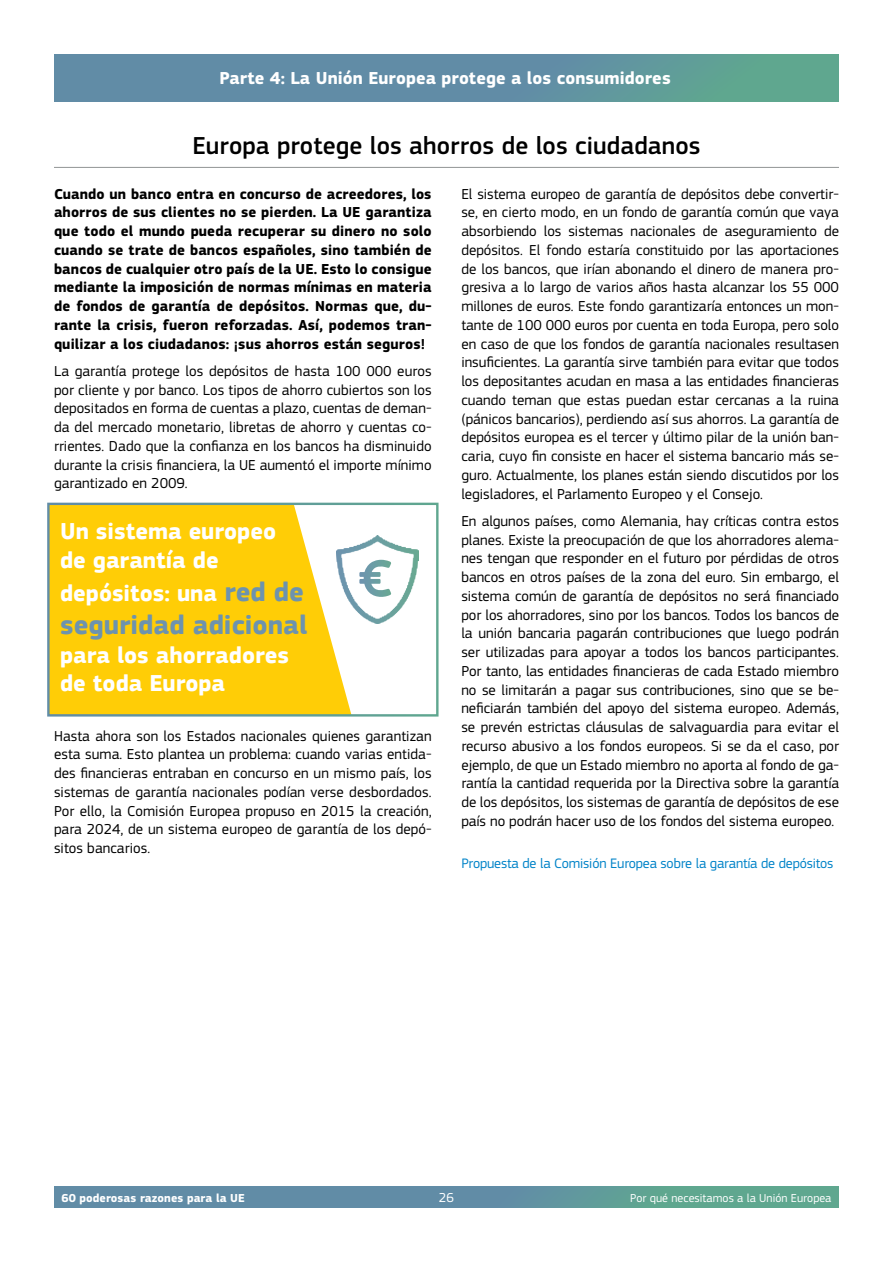
<style>
.page{position:relative;width:893px;height:1263px;background:#fff}
.page>*{position:absolute;margin:0;border:0;box-sizing:border-box;transform-origin:0 0}
.t1{font:700 27.75px "EC Square Sans Pro";color:#6d93ae}
.t2{font:500 25.5px "PF Square Sans Pro";letter-spacing:.005em;color:#000}
.t3{font:700 23.7px/28.5px "EC Square Sans Pro";color:#fff}
.t4{font:700 18px "PF Square Sans Pro";letter-spacing:.005em;color:#fff}
.t5{font:15px/18.8px "PF Square Sans Pro";letter-spacing:.005em;color:#000;text-align:justify}
.t6{font:700 15px/18.8px "PF Square Sans Pro";letter-spacing:.01em;color:#000;text-align:justify}
.t7{font:14.25px "PF Square Sans Pro";letter-spacing:-.01em;color:#0083c8}
.t8{font:13.5px "PF Square Sans Pro";color:#fff}
.t9{font:12px "PF Square Sans Pro";letter-spacing:.005em;color:#fff}
.t10{font:700 12px "PF Square Sans Pro";letter-spacing:.005em;color:#fff}
.s1{font-size:27.75px;color:#6d93ae}
</style>
<div class="page">
<div style="left:55px;top:1187px;width:783px;height:20px;background:linear-gradient(to right,#6283ad,#5fa690)"></div>
<div style="left:55px;top:55px;width:783px;height:47px;background:linear-gradient(to right,#6284ad,#60a294)"></div>
<hr style="left:54px;top:167px;width:785px;height:1px;background:#919495">
<svg style="left:50px;top:506px;width:301px;height:207px;background:#fed018"></svg>
<img style="left:337px;top:535px;width:82px;height:88px">
<svg style="left:359px;top:560px;width:32px;height:37px"></svg>
<p class="t4" style="left:219px;top:67px;width:453px">Parte 4: La Unión Europea protege a los consumidores</p>
<h2 class="t2" style="left:192px;top:131px;width:510px">Europa protege los ahorros de los ciudadanos</h2>
<p class="t6" style="left:54px;top:185px;width:379px">Cuando un banco entra en concurso de acreedores, los ahorros de sus clientes no se pierden. La UE garantiza que todo el mundo pueda recuperar su dinero no solo cuando se trate de bancos españoles, sino también de bancos de cualquier otro país de la UE. Esto lo consigue mediante la imposición de normas mínimas en materia de fondos de garantía de depósitos. Normas que, du&shy;rante la crisis, fueron reforzadas. Así, podemos tran&shy;quilizar a los ciudadanos: ¡sus ahorros están seguros!</p>
<p class="t5" style="left:54px;top:362px;width:379px">La garantía protege los depósitos de hasta 100 000 euros por cliente y por banco. Los tipos de ahorro cubiertos son los depositados en forma de cuentas a plazo, cuentas de deman&shy;da del mercado monetario, libretas de ahorro y cuentas co&shy;rrientes. Dado que la confianza en los bancos ha disminuido durante la crisis financiera, la UE aumentó el importe mínimo garantizado en 2009.</p>
<p class="t5" style="left:461px;top:184px;width:379px">El sistema europeo de garantía de depósitos debe convertir&shy;se, en cierto modo, en un fondo de garantía común que vaya absorbiendo los sistemas nacionales de aseguramiento de depósitos. El fondo estaría constituido por las aportaciones de los bancos, que irían abonando el dinero de manera pro&shy;gresiva a lo largo de varios años hasta alcanzar los 55 000 millones de euros. Este fondo garantizaría entonces un mon&shy;tante de 100 000 euros por cuenta en toda Europa, pero solo en caso de que los fondos de garantía nacionales resultasen insuficientes. La garantía sirve también para evitar que todos los depositantes acudan en masa a las entidades financieras cuando teman que estas puedan estar cercanas a la ruina (pánicos bancarios), perdiendo así sus ahorros. La garantía de depósitos europea es el tercer y último pilar de la unión ban&shy;caria, cuyo fin consiste en hacer el sistema bancario más se&shy;guro. Actualmente, los planes están siendo discutidos por los legisladores, el Parlamento Europeo y el Consejo.</p>
<p class="t5" style="left:461px;top:512px;width:379px">En algunos países, como Alemania, hay críticas contra estos planes. Existe la preocupación de que los ahorradores alema&shy;nes tengan que responder en el futuro por pérdidas de otros bancos en otros países de la zona del euro. Sin embargo, el sistema común de garantía de depósitos no será financiado por los ahorradores, sino por los bancos. Todos los bancos de la unión bancaria pagarán contribuciones que luego podrán ser utilizadas para apoyar a todos los bancos participantes.<br>Por tanto, las entidades financieras de cada Estado miembro no se limitarán a pagar sus contribuciones, sino que se be&shy;neficiarán también del apoyo del sistema europeo. Además, se prevén estrictas cláusulas de salvaguardia para evitar el recurso abusivo a los fondos europeos. Si se da el caso, por ejemplo, de que un Estado miembro no aporta al fondo de ga&shy;rantía la cantidad requerida por la Directiva sobre la garantía de los depósitos, los sistemas de garantía de depósitos de ese país no podrán hacer uso de los fondos del sistema europeo.</p>
<p class="t7" style="left:461px;top:855px;width:374px">Propuesta de la Comisión Europea sobre la garantía de depósitos</p>
<h3 class="t3" style="left:60px;top:518px;width:217px">Un sistema europeo de garantía de</h3>
<h3 class="t3" style="left:60px;top:580px;width:245px">depósitos: una <span class="s1">red de</span></h3>
<h1 class="t1" style="left:60px;top:608px;width:249px">seguridad adicional</h1>
<h3 class="t3" style="left:60px;top:641px;width:230px">para los ahorradores de toda Europa</h3>
<p class="t5" style="left:54px;top:726px;width:379px">Hasta ahora son los Estados nacionales quienes garantizan esta suma. Esto plantea un problema: cuando varias entida&shy;des financieras entraban en concurso en un mismo país, los sistemas de garantía nacionales podían verse desbordados.<br>Por ello, la Comisión Europea propuso en 2015 la creación, para 2024, de un sistema europeo de garantía de los depó&shy;sitos bancarios.</p>
<p class="t10" style="left:62px;top:1190px;width:185px">60 poderosas razones para la UE</p>
<p class="t8" style="left:439px;top:1190px;width:17px">26</p>
<p class="t9" style="left:630px;top:1190px;width:203px">Por qué necesitamos a la Unión Europea</p>
</div>
